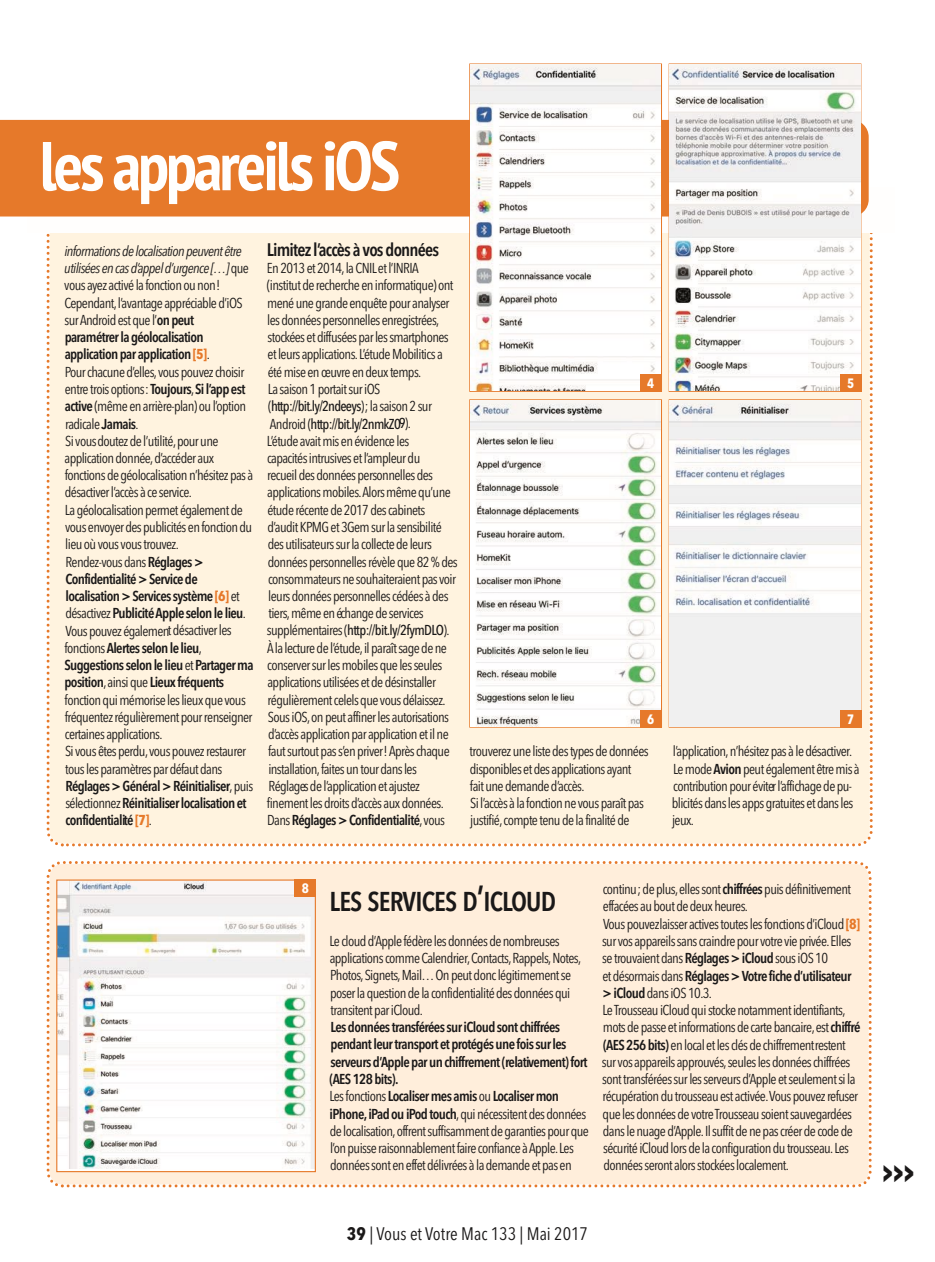
<style>
.page{position:relative;width:935px;height:1262px;background:#fff}
.page>*{position:absolute;margin:0;border:0;box-sizing:border-box;transform-origin:0 0}
.t1{font:700 condensed 69px "PT Sans";letter-spacing:-.045em;color:#fffefd}
.t2{font:600 27px "Avenir Next Condensed";letter-spacing:-.035em;color:#1a1818}
.t3{font:18px "Avenir Next Condensed";color:#1a1818}
.t4{font:600 18px "Avenir Next Condensed";letter-spacing:-.045em;color:#1a1818}
.t5{font:14.25px/17.2px "Avenir Next Condensed";letter-spacing:-.04em;color:#1a1818}
.t6{font:600 14.25px/17.2px "Avenir Next Condensed";letter-spacing:-.045em;color:#1a1818}
.t7{font:700 13.5px "Avenir Next Condensed";color:#fffefd}
.s1{font-style:italic}
.s2{font-weight:600}
.s3{font-weight:700;color:#e6792a}
.s4{font-weight:500}
.s5{font-size:36px}
.s6{font-weight:400}
.s7{font-weight:700}
</style>
<div class="page">
<svg style="left:46px;top:180px;width:827px;height:667px"></svg>
<div style="left:46px;top:861px;width:826px;height:327px;background:#ffeedb"></div>
<img style="left:58px;top:881px;width:256px;height:287px">
<div style="left:56px;top:879px;width:260px;height:293px;border:1px solid #e6792a"></div>
<div style="left:64px;top:233px;width:797px;height:607px;background:#fff3df"></div>
<div style="left:294px;top:879px;width:22px;height:17px;background:#e6792a"></div>
<div style="left:27px;top:187px;width:867px;height:46px;background:#fffefd"></div>
<div style="left:0;top:120px;width:868px;height:96px;background:#e6792a"></div>
<img style="left:470px;top:65px;width:191px;height:326px">
<img style="left:669px;top:65px;width:191px;height:326px">
<img style="left:470px;top:400px;width:191px;height:326px">
<img style="left:669px;top:400px;width:191px;height:326px">
<div style="left:640px;top:375px;width:21px;height:17px;background:#e6792a"></div>
<div style="left:840px;top:375px;width:21px;height:17px;background:#e6792a"></div>
<div style="left:640px;top:710px;width:21px;height:17px;background:#e6792a"></div>
<div style="left:840px;top:710px;width:21px;height:17px;background:#e6792a"></div>
<h1 class="t1" style="left:40px;top:120px;width:362px">les appareils iOS</h1>
<p class="t5" style="left:64px;top:242px;width:191px"><span class="s1">informations de localisation peuvent être utilisées en cas d’appel d’urgence […]</span>que vous ayez activé la fonction ou non!<br>Cependant, l’avantage appréciable d’iOS sur Android est que l’<span class="s2">on peut<br>paramétrer la géolocalisation application par application</span><span class="s3">[5]</span>.<br>Pour chacune d’elles, vous pouvez choisir entre trois options: <span class="s2">Toujours</span>, <span class="s2">Si l’app est active</span>(même en arrière-plan) ou l’option radicale<span class="s2">Jamais</span>.<br>Si vous doutez de l’utilité, pour une application donnée, d’accéder aux fonctions de géolocalisation n’hésitez pas à désactiver l’accès à ce service.<br>La géolocalisation permet également de vous envoyer des publicités en fonction du lieu où vous vous trouvez.<br>Rendez-vous dans <span class="s2">Réglages&gt; Confidentialité&gt; Service de localisation&gt; Services système</span><span class="s3">[6]</span> et désactivez <span class="s2">Publicité Apple selon le lieu</span>.<br>Vous pouvez également désactiver les fonctions <span class="s2">Alertes selon le lieu</span>, <span class="s2">Suggestions selon le lieu</span>et <span class="s2">Partager ma position</span>, ainsi que <span class="s2">Lieux fréquents </span>fonction qui mémorise les lieux que vous fréquentez régulièrement pour renseigner certaines applications.<br>Si vous êtes perdu, vous pouvez restaurer tous les paramètres par défaut dans <span class="s2">Réglages&gt; Général &gt; Réinitialiser</span>, puis sélectionnez <span class="s2">Réinitialiser localisation et confidentialité</span><span class="s3">[7]</span>.</p>
<p class="t4" style="left:267px;top:234px;width:174px">Limitez l’accès à vos données</p>
<p class="t5" style="left:267px;top:259px;width:192px">En 2013 et 2014, la CNIL et l’INRIA<br>(institut de recherche en informatique) ont mené une grande enquête pour analyser les données personnelles enregistrées, stockées et diffusées par les smartphones et leurs applications. L’étude Mobilitics a été mise en œuvre en deux temps.<br>La saison 1 portait sur iOS (<span class="s4">http://bit.ly/2ndeeys</span>); la saison 2 sur Android (<span class="s4">http://bit.ly/2nmkZ09</span>).<br>L’étude avait mis en évidence les<br>capacités intrusives et l’ampleur du<br>recueil des données personnelles des applications mobiles. Alors même qu’une étude récente de 2017 des cabinets d’audit KPMG et 3Gem sur la sensibilité des utilisateurs sur la collecte de leurs données personnelles révèle que 82 % des consommateurs ne souhaiteraient pas voir leurs données personnelles cédées à des tiers, même en échange de services supplémentaires (<span class="s4">http://bit.ly/2fymDLO</span>).<br>À la lecture de l’étude, il paraît sage de ne conserver sur les mobiles que les seules applications utilisées et de désinstaller régulièrement celels que vous délaissez.<br>Sous iOS, on peut affiner les autorisations d’accès application par application et il ne faut surtout pas s’en priver! Après chaque installation, faites un tour dans les Réglages de l’application et ajustez finement les droits d’accès aux données.<br>Dans <span class="s2">Réglages &gt; Confidentialité</span>, vous</p>
<p class="t7" style="left:647px;top:375px;width:9px">4</p>
<p class="t7" style="left:847px;top:375px;width:9px">5</p>
<p class="t7" style="left:647px;top:711px;width:9px">6</p>
<p class="t7" style="left:847px;top:711px;width:9px">7</p>
<p class="t5" style="left:469px;top:742px;width:180px">trouverez une liste des types de données disponibles et des applications ayant fait une demande d’accès.<br>Si l’accès à la fonction ne vous paraît pas justifié, compte tenu de la finalité de</p>
<p class="t5" style="left:671px;top:742px;width:189px">l’application, n’hésitez pas à le désactiver.<br>Le mode <span class="s2">Avion</span>peut également être mis à contribution pour éviter l’affichage de pu&shy;blicités dans les apps gratuites et dans les jeux.</p>
<p class="t7" style="left:301px;top:880px;width:9px">8</p>
<h2 class="t2" style="left:329px;top:879px;width:228px">LES SERVICES D<span class="s5">’</span>ICLOUD</h2>
<p class="t5" style="left:329px;top:932px;width:253px">Le cloud d’Apple fédère les données de nombreuses applications comme Calendrier, Contacts, Rappels, Notes, Photos, Signets, Mail… On peut donc légitimement se poser la question de la confidentialité des données qui transitent par iCloud.</p>
<p class="t6" style="left:329px;top:1018px;width:261px">Les données transférées sur iCloud sont chiffrées pendant leur transport et protégés une fois sur les serveurs d’Apple par un chiffrement (relativement) fort (AES 128 bits).<br><span class="s6">Les fonctions</span>Localiser mes amis <span class="s6">ou</span> Localiser mon iPhone, iPad ou iPod touch<span class="s6">, qui nécessitent des données de localisation, offrent suffisamment de garanties pour que l’on puisse raisonnablement faire confiance à Apple. Les données sont en effet délivrées à la demande et pas en</span></p>
<p class="t5" style="left:602px;top:880px;width:260px">continu; de plus, elles sont <span class="s2">chiffrées</span>puis définitivement effacées au bout de deux heures.<br>Vous pouvezlaisser actives toutes les fonctions d’iCloud <span class="s3">[8] </span>sur vos appareils sans craindre pour votre vie privée. Elles se trouvaient dans <span class="s2">Réglages &gt; iCloud</span> sous iOS 10<br>et désormais dans <span class="s2">Réglages &gt; Votre fiche d’utilisateur &gt; iCloud</span>dans iOS 10.3.<br>Le Trousseau iCloud qui stocke notamment identifiants, mots de passe et informations de carte bancaire, est <span class="s2">chiffré (AES 256 bits)</span> en local et les clés de chiffrement restent sur vos appareils approuvés, seules les données chiffrées sont transférées sur les serveurs d’Apple et seulement si la récupération du trousseau est activée. Vous pouvez refuser que les données de votre Trousseau soient sauvegardées dans le nuage d’Apple. Il suffit de ne pas créer de code de sécurité iCloud lors de la configuration du trousseau. Les données seront alors stockées localement.</p>
<p class="t3" style="left:347px;top:1218px;width:243px"><span class="s7">39</span> | Vous et Votre Mac 133 | Mai 2017</p>
</div>
